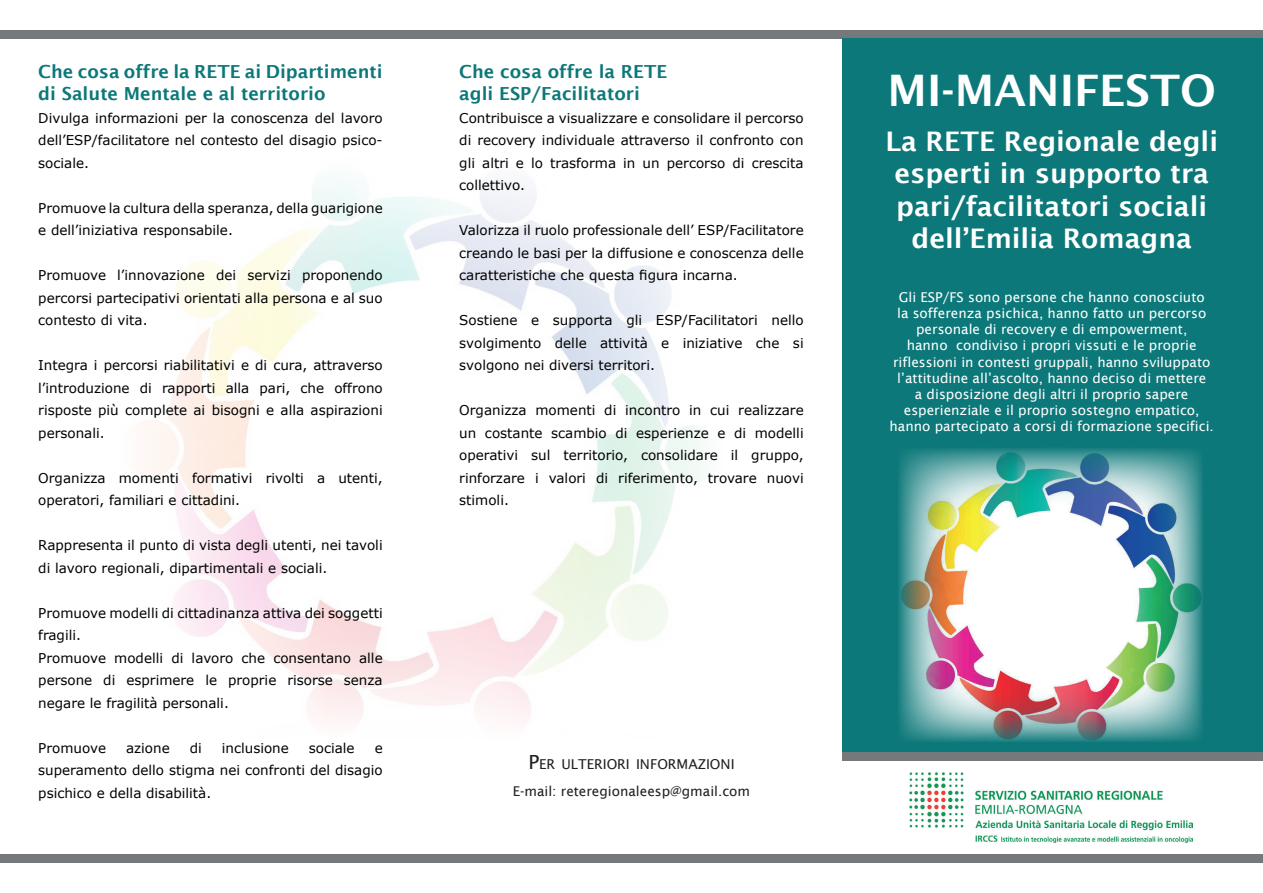
<style>
.page{position:relative;width:1263px;height:893px;background:#fff}
.page>*{position:absolute;margin:0;border:0;box-sizing:border-box;transform-origin:0 0}
.t1{font:600 43.5px "Lucida Sans";color:#fff}
.t2{font:600 27px/32.4px "Lucida Sans";color:#fff;text-align:center}
.t3{font:600 18px/22.5px "Lucida Sans";color:#0d7879}
.t4{font:13.65px "Lucida Sans";color:#231f20}
.t5{font:13.5px/22.5px "Verdana";color:#000;text-align:justify}
.t6{font:13.5px/16.2px "Lucida Sans";color:#fff;text-align:center}
.t7{font:13.5px "Lucida Sans";color:#231f20}
.s1{font-size:19.5px}
</style>
<div class="page">
<div style="left:0;top:30px;width:1263px;height:8px;background:#75797b"></div>
<div style="left:0;top:855px;width:1263px;height:8px;background:#75797b"></div>
<img style="left:147px;top:180px;width:555px;height:540px">
<div style="left:842px;top:38px;width:421px;height:714px;background:#0d7879"></div>
<div style="left:842px;top:752px;width:421px;height:9px;background:#75797b"></div>
<img style="left:898px;top:448px;width:305px;height:294px">
<img style="left:909px;top:773px;width:284px;height:69px">
<h3 class="t3" style="left:38px;top:60px;width:346px">Che cosa offre la RETE ai Dipartimenti di Salute Mentale e al territorio</h3>
<p class="t5" style="left:38px;top:106px;width:346px">Divulga informazioni per la conoscenza del lavoro dell’ESP/facilitatore nel contesto del disagio psico&shy;sociale.</p>
<p class="t5" style="left:38px;top:196px;width:346px">Promuove la cultura della speranza, della guarigione e dell’iniziativa responsabile.</p>
<p class="t5" style="left:38px;top:264px;width:346px">Promuove l’innovazione dei servizi proponendo percorsi partecipativi orientati alla persona e al suo contesto di vita.</p>
<p class="t5" style="left:38px;top:354px;width:346px">Integra i percorsi riabilitativi e di cura, attraverso l’introduzione di rapporti alla pari, che offrono risposte più complete ai bisogni e alla aspirazioni personali.</p>
<p class="t5" style="left:38px;top:466px;width:346px">Organizza momenti formativi rivolti a utenti, operatori, familiari e cittadini.</p>
<p class="t5" style="left:38px;top:534px;width:346px">Rappresenta il punto di vista degli utenti, nei tavoli di lavoro regionali, dipartimentali e sociali.</p>
<p class="t5" style="left:38px;top:601px;width:346px;text-align:left">Promuove modelli di cittadinanza attiva dei soggetti fragili.<br>Promuove modelli di lavoro che consentano alle persone di esprimere le proprie risorse senza negare le fragilità personali.</p>
<p class="t5" style="left:38px;top:736px;width:69px">Promuove</p>
<p class="t5" style="left:126px;top:736px;width:45px">azione</p>
<p class="t5" style="left:190px;top:736px;width:14px">di</p>
<p class="t5" style="left:222px;top:736px;width:69px">inclusione</p>
<p class="t5" style="left:309px;top:736px;width:47px">sociale</p>
<p class="t5" style="left:38px;top:736px;width:346px;text-indent:336px">e superamento dello stigma nei confronti del disagio psichico e della disabilità.</p>
<h3 class="t3" style="left:459px;top:60px;width:210px">Che cosa offre la RETE agli ESP/Facilitatori</h3>
<p class="t5" style="left:459px;top:106px;width:346px">Contribuisce a visualizzare e consolidare il percorso di recovery individuale attraverso il confronto con gli altri e lo trasforma in un percorso di crescita collettivo.</p>
<p class="t5" style="left:459px;top:219px;width:346px">Valorizza il ruolo professionale dell’ ESP/Facilitatore creando le basi per la diffusione e conoscenza delle caratteristiche che questa figura incarna.</p>
<p class="t5" style="left:459px;top:309px;width:346px">Sostiene e supporta gli ESP/Facilitatori nello svolgimento delle attività e iniziative che si svolgono nei diversi territori.</p>
<p class="t5" style="left:459px;top:399px;width:346px">Organizza momenti di incontro in cui realizzare un costante scambio di esperienze e di modelli operativi sul territorio, consolidare il gruppo, rinforzare i valori di riferimento, trovare nuovi stimoli.</p>
<p class="t4" style="left:528px;top:756px;width:208px"><span class="s1">P</span>ER ULTERIORI INFORMAZIONI</p>
<p class="t7" style="left:513px;top:783px;width:239px">E-mail: reteregionaleesp@gmail.com</p>
<h1 class="t1" style="left:888px;top:65px;width:330px">MI-MANIFESTO</h1>
<h2 class="t2" style="left:885px;top:125px;width:334px">La RETE Regionale degli esperti in supporto tra pari/facilitatori sociali dell’Emilia Romagna</h2>
<p class="t6" style="left:889px;top:289px;width:326px">Gli ESP/FS sono persone che hanno conosciuto<br>la sofferenza psichica, hanno fatto un percorso personale di recovery e di empowerment,<br>hanno condiviso i propri vissuti e le proprie riflessioni in contesti gruppali, hanno sviluppato l’attitudine all’ascolto, hanno deciso di mettere<br>a disposizione degli altri il proprio sapere esperienziale e il proprio sostegno empatico, hanno partecipato a corsi di formazione specifici.</p>
</div>
